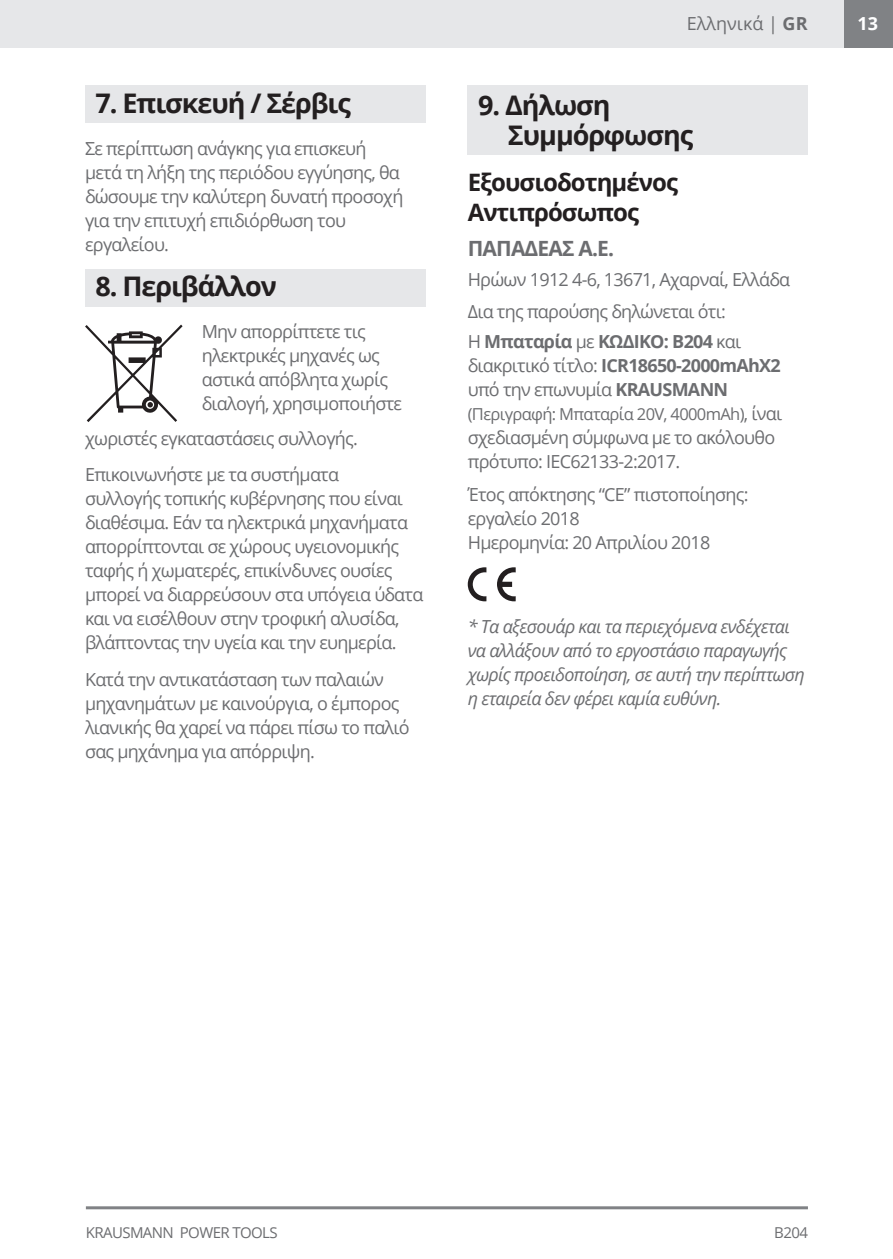
<style>
.page{position:relative;width:893px;height:1259px;background:#fff}
.page>*{position:absolute;margin:0;border:0;box-sizing:border-box;transform-origin:0 0}
.t1{font:700 27px/30px "Open Sans";letter-spacing:-.04em;color:#231f20}
.t2{font:700 24px/30px "Open Sans";letter-spacing:-.04em;color:#231f20}
.t3{font:700 21px "Open Sans";letter-spacing:-.04em;color:#6c6d70}
.t4{font:18px/24px "Open Sans";letter-spacing:-.04em;color:#6c6d70}
.t5{font:italic 18px/24px "Open Sans";letter-spacing:-.04em;color:#6c6d70}
.t6{font:700 18px/24px "Open Sans";letter-spacing:-.04em;color:#6c6d70}
.t7{font:18px "Open Sans";color:#6c6d70}
.t8{font:700 18px "Open Sans";color:#fff}
.t9{font:16.5px "Open Sans";letter-spacing:-.04em;color:#6c6d70}
.t10{font:15px "Open Sans";letter-spacing:-.04em;color:#6c6d70}
.s1{font-weight:700}
.s2{font-weight:400}
.s3{font-size:18px}
</style>
<div class="page">
<div style="left:844px;top:0;width:49px;height:48px;background:#808285"></div>
<hr style="left:86px;top:1206px;width:722px;height:3px;background:#808285">
<div style="left:0;top:0;width:844px;height:48px;background:#e6e7e9"></div>
<div style="left:85px;top:85px;width:340px;height:38px;background:#e6e7e9"></div>
<div style="left:85px;top:269px;width:340px;height:37px;background:#e6e7e9"></div>
<svg style="left:85px;top:324px;width:98px;height:98px"></svg>
<svg style="left:468px;top:567px;width:18px;height:34px"></svg>
<svg style="left:497px;top:567px;width:19px;height:34px"></svg>
<div style="left:468px;top:85px;width:340px;height:69px;background:#e6e7e9"></div>
<h1 class="t1" style="left:96px;top:87px;width:257px">7. Επισκευή / Σέρβις</h1>
<p class="t4" style="left:85px;top:136px;width:320px">Σε περίπτωση ανάγκης για επισκευή μετά τη λήξη της περιόδου εγγύησης, θα δώσουμε την καλύτερη δυνατή προσοχή για την επιτυχή επιδιόρθωση του εργαλείου.</p>
<h1 class="t1" style="left:96px;top:271px;width:183px">8. Περιβάλλον</h1>
<p class="t4" style="left:202px;top:319px;width:202px">Μην απορρίπτετε τις ηλεκτρικές μηχανές ως αστικά απόβλητα χωρίς διαλογή, χρησιμοποιήστε</p>
<p class="t4" style="left:85px;top:419px;width:274px;line-height:36.6px">χωριστές εγκαταστάσεις συλλογής.<br>Επικοινωνήστε με τα συστήματα</p>
<p class="t4" style="left:85px;top:486px;width:340px">συλλογής τοπικής κυβέρνησης που είναι διαθέσιμα. Εάν τα ηλεκτρικά μηχανήματα απορρίπτονται σε χώρους υγειονομικής ταφής ή χωματερές, επικίνδυνες ουσίες μπορεί να διαρρεύσουν στα υπόγεια ύδατα και να εισέλθουν στην τροφική αλυσίδα, βλάπτοντας την υγεία και την ευημερία.</p>
<p class="t4" style="left:85px;top:667px;width:326px">Κατά την αντικατάσταση των παλαιών μηχανημάτων με καινούργια, ο έμπορος λιανικής θα χαρεί να πάρει πίσω το παλιό σας μηχάνημα για απόρριψη.</p>
<p class="t7" style="left:687px;top:11px;width:122px">Ελληνικά | <span class="s1">GR</span></p>
<h1 class="t1" style="left:508px;top:89px;width:187px;text-indent:-30px">9. Δήλωση<br>Συμμόρφωσης</h1>
<h2 class="t2" style="left:468px;top:166px;width:212px">Εξουσιοδοτημένος<br>Αντιπρόσωπος</h2>
<p class="t3" style="left:468px;top:234px;width:148px">ΠΑΠΑΔΕΑΣ Α.Ε.</p>
<p class="t4" style="left:468px;top:263px;width:324px;line-height:31.8px">Ηρώων 1912 4-6, 13671, Αχαρναί, Ελλάδα<br>Δια της παρούσης δηλώνεται ότι:</p>
<p class="t6" style="left:468px;top:329px;width:315px"><span class="s2">H</span> Μπαταρία <span class="s2">με</span> ΚΩΔΙΚΟ: Β204 <span class="s2">και διακριτικό τίτλο:</span> ICR18650-2000mAhX2 <span class="s2">υπό την επωνυμία</span> KRAUSMANN</p>
<p class="t9" style="left:468px;top:403px;width:316px">(Περιγραφή: Μπαταρία 20V, 4000mAh)<span class="s3">, ίναι</span></p>
<p class="t4" style="left:468px;top:425px;width:309px">σχεδιασμένη σύμφωνα με το ακόλουθο πρότυπο: ΙΕC62133-2:2017.</p>
<p class="t4" style="left:468px;top:482px;width:282px">Έτος απόκτησης “CE” πιστοποίησης: εργαλείο 2018<br>Ημερομηνία: 20 Απριλίου 2018</p>
<p class="t5" style="left:468px;top:614px;width:339px">* Τα αξεσουάρ και τα περιεχόμενα ενδέχεται να αλλάξουν από το εργοστάσιο παραγωγής χωρίς προειδοποίηση, σε αυτή την περίπτωση η εταιρεία δεν φέρει καμία ευθύνη.</p>
<p class="t8" style="left:857px;top:11px;width:22px">13</p>
<p class="t10" style="left:86px;top:1222px;width:193px">KRAUSMANN POWER TOOLS</p>
<p class="t10" style="left:774px;top:1222px;width:35px">B204</p>
</div>
